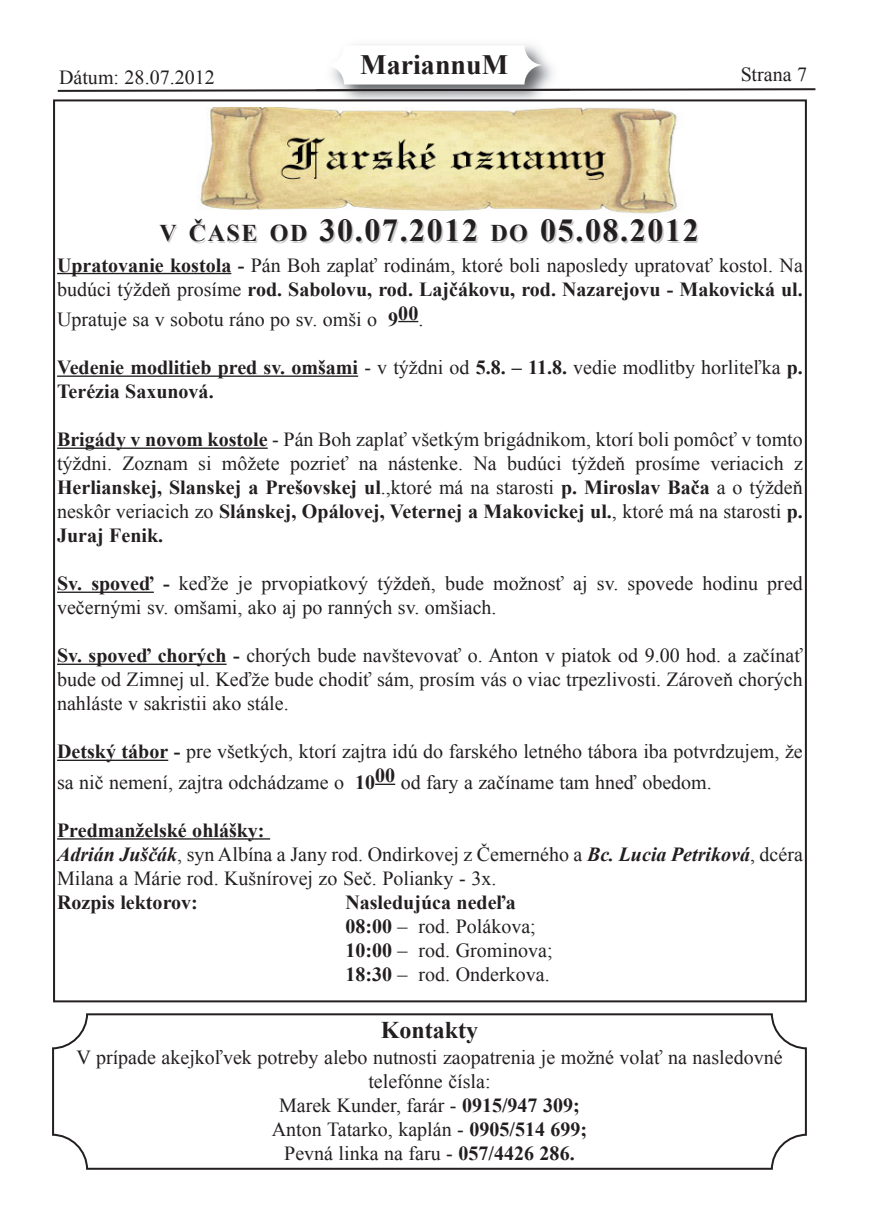
<style>
.page{position:relative;width:876px;height:1227px;background:#fff}
.page>*{position:absolute;margin:0;border:0;box-sizing:border-box;transform-origin:0 0}
.t1{font:700 32px "Times New Roman";letter-spacing:.05em;color:#231f20}
.t2{font:700 28px "Times New Roman";color:#231f20}
.t3{font:700 24px "Times New Roman";color:#231f20}
.t4{font:20px/24px "Times New Roman";color:#231f20}
.t5{font:700 20px/24px "Times New Roman";color:#231f20}
.s1{font-size:24px;color:#ccc}
.s2{font-size:24px}
.s3{font-weight:700}
.s4{font-weight:400}
.s5{font-weight:700;font-style:italic}
</style>
<div class="page">
<svg style="left:57px;top:88px;width:759px;height:4px"></svg>
<img style="left:315px;top:44px;width:254px;height:55px">
<div style="left:324px;top:46px;width:219px;height:38px;background:#fff;border-radius:20px"></div>
<hr style="left:57px;top:273px;width:174px;height:1px;background:#231f20">
<svg style="left:398px;top:321px;width:20px;height:1px"></svg>
<hr style="left:57px;top:375px;width:301px;height:2px;background:#231f20">
<hr style="left:57px;top:447px;width:210px;height:2px;background:#231f20">
<hr style="left:57px;top:591px;width:97px;height:2px;background:#231f20">
<hr style="left:57px;top:663px;width:169px;height:2px;background:#231f20">
<hr style="left:57px;top:759px;width:111px;height:2px;background:#231f20">
<hr style="left:375px;top:783px;width:20px;height:2px;background:#231f20">
<hr style="left:57px;top:838px;width:213px;height:1px;background:#231f20">
<img style="left:198px;top:107px;width:480px;height:107px">
<svg style="left:52px;top:1013px;width:754px;height:156px"></svg>
<p class="t4" style="left:59px;top:65px;width:157px">Dátum: 28.07.2012</p>
<h2 class="t2" style="left:360px;top:49px;width:149px">MariannuM</h2>
<p class="t4" style="left:740px;top:62px;width:68px">Strana 7</p>
<h1 class="t1" style="left:161px;top:213px;width:539px"><span class="s1">v ČA</span><span class="s2">S</span><span class="s1">E oD</span> 30.07.2012 <span class="s1">Do</span> 05.08.2012</h1>
<p class="t4" style="left:57px;top:253px;width:747px"><span class="s3">upratovanie kostola -</span> Pán Boh zaplať rodinám, ktoré boli naposledy upratovať kostol. Na budúci týždeň prosíme <span class="s3">rod. Sabolovu, rod. lajčákovu, rod. nazarejovu - Makovická ul.</span></p>
<p class="t4" style="left:57px;top:307px;width:367px">Upratuje sa v sobotu ráno po sv. omši o <span class="s3">9</span><sup>00</sup>.</p>
<p class="t5" style="left:57px;top:355px;width:747px">vedenie modlitieb pred sv. omšami <span class="s4">- v týždni od</span> 5.8. – 11.8. <span class="s4">vedie modlitby horliteľka</span> p. terézia Saxunová.</p>
<p class="t4" style="left:57px;top:427px;width:747px;text-align:justify"><span class="s3">Brigády v novom kostole</span> - Pán Boh zaplať všetkým brigádnikom, ktorí boli pomôcť v tomto týždni. Zoznam si môžete pozrieť na nástenke. Na budúci týždeň prosíme veriacich z <span class="s3">Herlianskej, Slanskej a Prešovskej ul</span>.,ktoré má na starosti <span class="s3">p. Miroslav Bača</span> a o týždeň neskôr veriacich zo <span class="s3">Slánskej, opálovej, veternej a Makovickej ul.</span>, ktoré má na starosti <span class="s3">p.<br>Juraj Fenik.</span></p>
<p class="t4" style="left:57px;top:571px;width:747px"><span class="s3">Sv. spoveď -</span> keďže je prvopiatkový týždeň, bude možnosť aj sv. spovede hodinu pred večernými sv. omšami, ako aj po ranných sv. omšiach.</p>
<p class="t4" style="left:57px;top:643px;width:747px;text-align:justify"><span class="s3">Sv. spoveď chorých -</span> chorých bude navštevovať o. Anton v piatok od 9.00 hod. a začínať bude od Zimnej ul. Keďže bude chodiť sám, prosím vás o viac trpezlivosti. Zároveň chorých nahláste v sakristii ako stále.</p>
<p class="t4" style="left:57px;top:736px;width:747px;line-height:30.6px"><span class="s3">Detský tábor -</span> pre všetkých, ktorí zajtra idú do farského letného tábora iba potvrdzujem, že sa nič nemení, zajtra odchádzame o <span class="s3">10</span><sup>00</sup> od fary a začíname tam hneď obedom.</p>
<p class="t4" style="left:57px;top:818px;width:747px"><span class="s3">Predmanželské ohlášky:<br></span><span class="s5">Adrián Juščák</span>, syn Albína a Jany rod. Ondirkovej z Čemerného a <span class="s5">Bc. Lucia Petriková</span>, dcéra<br>Milana a Márie rod. Kušnírovej zo Seč. Polianky - 3x.</p>
<p class="t5" style="left:57px;top:890px;width:142px">rozpis lektorov:</p>
<p class="t4" style="left:345px;top:890px;width:208px"><span class="s3">nasledujúca nedeľa<br>08:00</span> – rod. Polákova;<br><span class="s3">10:00</span> – rod. Grominova;<br><span class="s3">18:30</span> – rod. Onderkova.</p>
<p class="t3" style="left:380px;top:1016px;width:99px">kontakty</p>
<p class="t4" style="left:76px;top:1045px;width:707px;text-align:center">V prípade akejkoľvek potreby alebo nutnosti zaopatrenia je možné volať na nasledovné telefónne čísla:<br>Marek Kunder, farár - <span class="s3">0915/947 309;<br></span>Anton Tatarko, kaplán - <span class="s3">0905/514 699;<br></span>Pevná linka na faru - <span class="s3">057/4426 286.</span></p>
</div>
